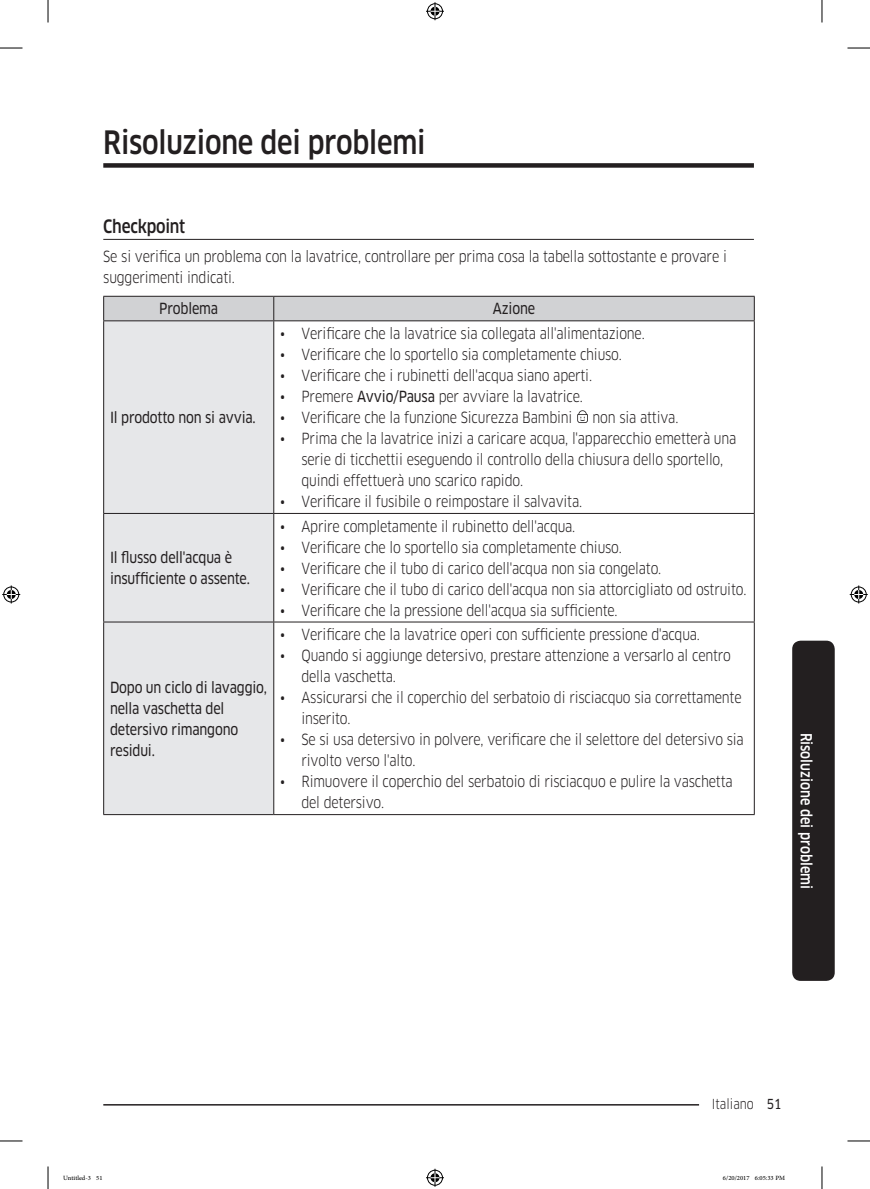
<style>
.page{position:relative;width:870px;height:1189px;background:#fff}
.page>*{position:absolute;margin:0;border:0;box-sizing:border-box;transform-origin:0 0}
.t1{font:500 31.5px "Samsung Clan Pro";letter-spacing:-.01em;color:#231f20;scale:.85 1}
.t2{font:500 18px "Samsung Clan Pro";letter-spacing:-.015em;color:#231f20;scale:.85 1}
.t3{font:15px/21px "Samsung Clan Pro";letter-spacing:-.015em;color:#231f20;scale:.85 1}
.t4{font:15px/21px "Samsung Clan Pro News";letter-spacing:-.015em;color:#231f20;scale:.85 1}
.t5{font:500 15px "Samsung Clan Pro";color:#fff;scale:.85 1}
.t6{font:13.5px "Samsung Clan Pro";color:#231f20;scale:.85 1}
.t7{font:9px "Adobe Arabic";color:#000}
.s1{font-family:"Samsung Clan Pro News"}
</style>
<div class="page">
<hr style="left:103px;top:1104px;width:651px;height:1px;background:#231f20">
<div style="left:699px;top:1096px;width:68px;height:15px;background:#fff"></div>
<div style="left:103px;top:163px;width:651px;height:5px;background:#231f20"></div>
<hr style="left:103px;top:239px;width:651px;height:1px;background:#231f20">
<div style="left:104px;top:321px;width:169px;height:493px;background:#e6e7e9"></div>
<div style="left:103px;top:296px;width:652px;height:24px;background:#d1d2d4"></div>
<hr style="left:103px;top:320px;width:171px;height:1px;background:#231f20">
<hr style="left:103px;top:321px;width:1px;height:192px;background:#231f20">
<hr style="left:274px;top:320px;width:481px;height:1px;background:#231f20">
<hr style="left:273px;top:321px;width:1px;height:192px;background:#231f20">
<hr style="left:754px;top:321px;width:1px;height:192px;background:#231f20">
<hr style="left:103px;top:513px;width:171px;height:1px;background:#231f20">
<hr style="left:103px;top:514px;width:1px;height:108px;background:#231f20">
<hr style="left:274px;top:513px;width:481px;height:1px;background:#231f20">
<hr style="left:273px;top:514px;width:1px;height:108px;background:#231f20">
<hr style="left:754px;top:514px;width:1px;height:108px;background:#231f20">
<hr style="left:103px;top:622px;width:171px;height:1px;background:#231f20">
<hr style="left:103px;top:622px;width:1px;height:192px;background:#231f20">
<hr style="left:274px;top:622px;width:481px;height:1px;background:#231f20">
<hr style="left:273px;top:622px;width:1px;height:192px;background:#231f20">
<hr style="left:754px;top:622px;width:1px;height:192px;background:#231f20">
<hr style="left:103px;top:814px;width:171px;height:1px;background:#231f20">
<hr style="left:274px;top:814px;width:481px;height:1px;background:#231f20">
<svg style="left:577px;top:410px;width:11px;height:13px"></svg>
<div style="left:792px;top:641px;width:43px;height:340px;background:#231f20;border-radius:9px"></div>
<svg style="left:0;top:48px;width:22px;height:1px"></svg>
<svg style="left:847px;top:48px;width:23px;height:1px"></svg>
<svg style="left:0;top:1141px;width:22px;height:1px"></svg>
<svg style="left:847px;top:1141px;width:23px;height:1px"></svg>
<svg style="left:48px;top:0;width:1px;height:23px"></svg>
<svg style="left:48px;top:1166px;width:1px;height:23px"></svg>
<svg style="left:822px;top:0;width:1px;height:23px"></svg>
<svg style="left:822px;top:1166px;width:1px;height:23px"></svg>
<svg style="left:426px;top:2px;width:18px;height:18px"></svg>
<svg style="left:426px;top:1169px;width:18px;height:18px"></svg>
<svg style="left:2px;top:585px;width:18px;height:18px"></svg>
<svg style="left:850px;top:585px;width:18px;height:18px"></svg>
<h1 class="t1" style="left:103px;top:124px;width:381px">Risoluzione dei problemi</h1>
<p class="t2" style="left:103px;top:215px;width:98px">Checkpoint</p>
<p class="t3" style="left:103px;top:246px;width:735px">Se si verifica un problema con la lavatrice, controllare per prima cosa la tabella sottostante e provare i suggerimenti indicati.</p>
<p class="t4" style="left:159px;top:298px;width:71px">Problema</p>
<p class="t4" style="left:493px;top:298px;width:51px">Azione</p>
<p class="t4" style="left:110px;top:407px;width:173px">Il prodotto non si avvia.</p>
<p class="t4" style="left:110px;top:547px;width:166px">Il flusso dell'acqua è insufficiente o assente.</p>
<p class="t4" style="left:110px;top:677px;width:186px">Dopo un ciclo di lavaggio, nella vaschetta del detersivo rimangono residui.</p>
<p class="t3" style="left:280px;top:323px;width:430px">• Verificare che la lavatrice sia collegata all'alimentazione.</p>
<p class="t3" style="left:280px;top:344px;width:404px">• Verificare che lo sportello sia completamente chiuso.</p>
<p class="t3" style="left:280px;top:365px;width:368px">• Verificare che i rubinetti dell'acqua siano aperti.</p>
<p class="t3" style="left:280px;top:386px;width:358px">• Premere <span class="s1">Avvio/Pausa</span> per avviare la lavatrice.</p>
<p class="t3" style="left:280px;top:407px;width:345px">• Verificare che la funzione Sicurezza Bambini</p>
<p class="t3" style="left:593px;top:407px;width:102px">non sia attiva.</p>
<p class="t3" style="left:301px;top:428px;width:513px;text-indent:-21px">• Prima che la lavatrice inizi a caricare acqua, l'apparecchio emetterà una serie di ticchettii eseguendo il controllo della chiusura dello sportello, quindi effettuerà uno scarico rapido.</p>
<p class="t3" style="left:280px;top:491px;width:357px">• Verificare il fusibile o reimpostare il salvavita.</p>
<p class="t3" style="left:280px;top:516px;width:349px">• Aprire completamente il rubinetto dell'acqua.</p>
<p class="t3" style="left:280px;top:537px;width:404px">• Verificare che lo sportello sia completamente chiuso.</p>
<p class="t3" style="left:280px;top:558px;width:450px">• Verificare che il tubo di carico dell'acqua non sia congelato.</p>
<p class="t3" style="left:280px;top:579px;width:550px">• Verificare che il tubo di carico dell'acqua non sia attorcigliato od ostruito.</p>
<p class="t3" style="left:280px;top:600px;width:399px">• Verificare che la pressione dell'acqua sia sufficiente.</p>
<p class="t3" style="left:280px;top:624px;width:495px">• Verificare che la lavatrice operi con sufficiente pressione d'acqua.</p>
<p class="t3" style="left:301px;top:645px;width:507px;text-indent:-21px">• Quando si aggiunge detersivo, prestare attenzione a versarlo al centro della vaschetta.</p>
<p class="t3" style="left:301px;top:687px;width:519px;text-indent:-21px">• Assicurarsi che il coperchio del serbatoio di risciacquo sia correttamente inserito.</p>
<p class="t3" style="left:301px;top:729px;width:522px;text-indent:-21px">• Se si usa detersivo in polvere, verificare che il selettore del detersivo sia rivolto verso l'alto.</p>
<p class="t3" style="left:301px;top:771px;width:509px;text-indent:-21px">• Rimuovere il coperchio del serbatoio di risciacquo e pulire la vaschetta del detersivo.</p>
<p class="t5" style="left:815px;top:732px;width:186px;rotate:90deg">Risoluzione dei problemi</p>
<p class="t6" style="left:712px;top:1096px;width:84px">Italiano <span class="s1">51</span></p>
<p class="t7" style="left:63px;top:1171px;width:41px">Untitled-3 51</p>
<p class="t7" style="left:723px;top:1171px;width:64px">6/20/2017 6:05:33 PM</p>
</div>
